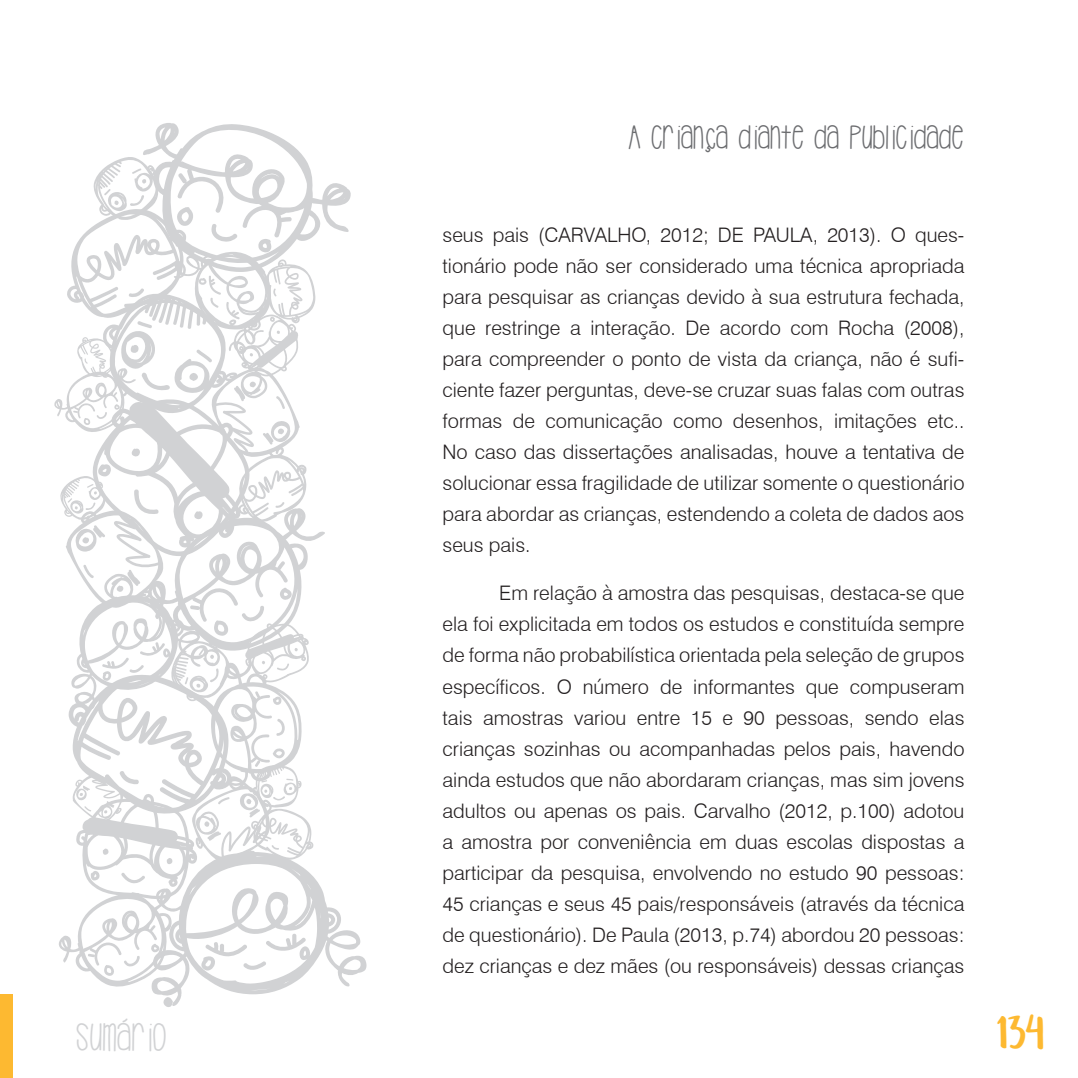
<style>
.page{position:relative;width:1078px;height:1078px;background:#fff}
.page>*{position:absolute;margin:0;border:0;box-sizing:border-box;transform-origin:0 0}
.t1{font:40px "Hello Casual";color:#d1d2d4}
.t2{font:40px "Semringah";color:#fdb931}
.t3{font:34px "Hello Casual";color:#6c6d70}
.Parágrafos{font:300 20px/31px "Swiss 721 BT";color:#231f20;text-align:justify}
</style>
<div class="page">
<svg style="left:54px;top:123px;width:312px;height:884px"></svg>
<div style="left:0;top:994px;width:12px;height:83px;background:#fdb931"></div>
<h2 class="t3" style="left:628px;top:118px;width:337px">A CRIANÇA DIANTE DA PUBLICIDADE</h2>
<p class="Parágrafos" style="left:442px;top:219px;width:523px">seus pais (CARVALHO, 2012; DE PAULA, 2013). O ques&shy;tionário pode não ser considerado uma técnica apropriada para pesquisar as crianças devido à sua estrutura fechada, que restringe a interação. De acordo com Rocha (2008), para compreender o ponto de vista da criança, não é sufi&shy;ciente fazer perguntas, deve-se cruzar suas falas com outras formas de comunicação como desenhos, imitações etc..<br>No caso das dissertações analisadas, houve a tentativa de solucionar essa fragilidade de utilizar somente o questionário para abordar as crianças, estendendo a coleta de dados aos seus pais.</p>
<p class="Parágrafos" style="left:442px;top:577px;width:523px;text-indent:57px">Em relação à amostra das pesquisas, destaca-se que ela foi explicitada em todos os estudos e constituída sempre de forma não probabilística orientada pela seleção de grupos específicos. O número de informantes que compuseram tais amostras variou entre 15 e 90 pessoas, sendo elas crianças sozinhas ou acompanhadas pelos pais, havendo ainda estudos que não abordaram crianças, mas sim jovens adultos ou apenas os pais. Carvalho (2012, p.100) adotou a amostra por conveniência em duas escolas dispostas a participar da pesquisa, envolvendo no estudo 90 pessoas:<br>45 crianças e seus 45 pais/responsáveis (através da técnica de questionário). De Paula (2013, p.74) abordou 20 pessoas: dez crianças e dez mães (ou responsáveis) dessas crianças</p>
<h1 class="t1" style="left:76px;top:1015px;width:92px">SUMÁRIO</h1>
<h1 class="t2" style="left:997px;top:1011px;width:48px">134</h1>
</div>
